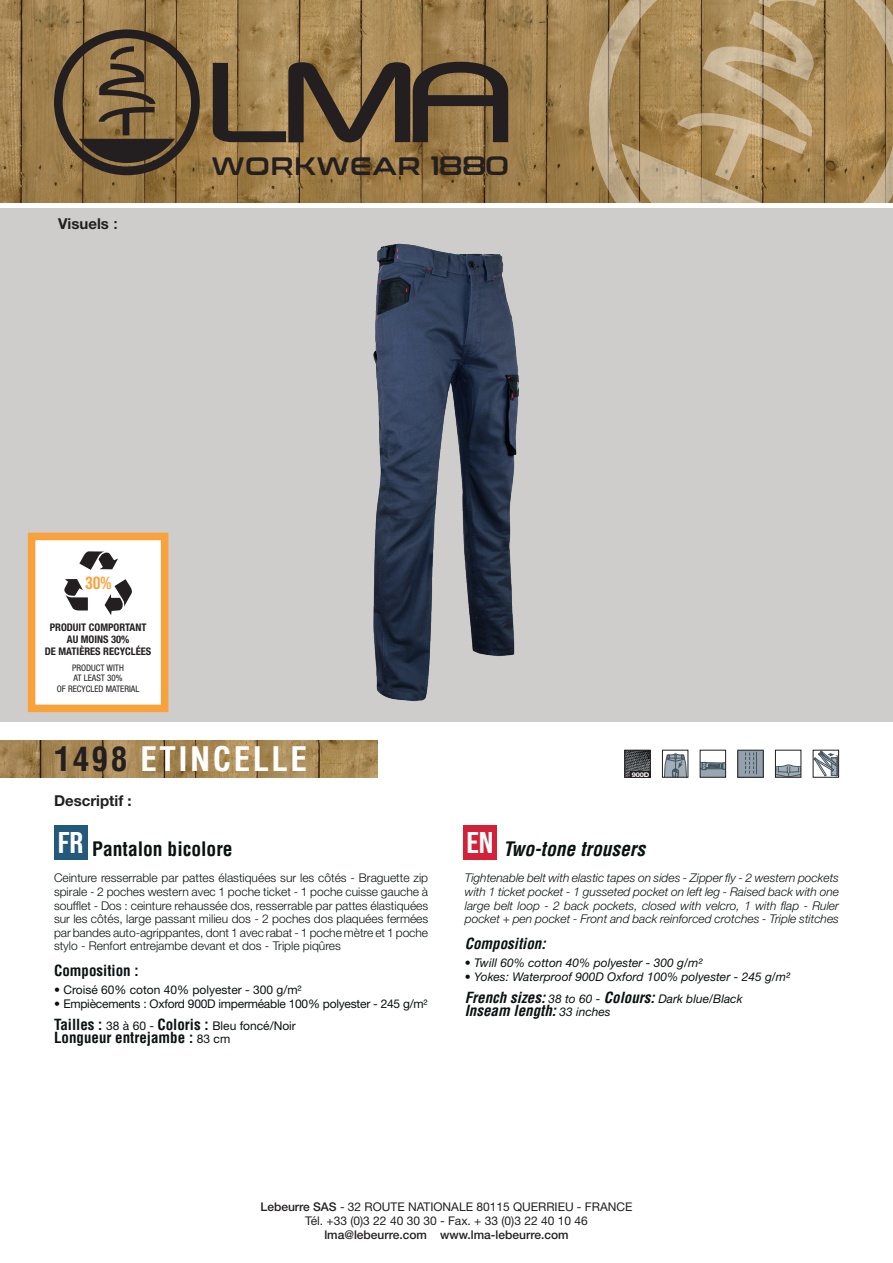
<style>
.page{position:relative;width:893px;height:1263px;background:#fff}
.page>*{position:absolute;margin:0;border:0;box-sizing:border-box;transform-origin:0 0}
.t1{font:700 condensed 33px "Helvetica";letter-spacing:.075em;color:#fff}
.t2{font:30px "Bebas Neue";color:#fff;scale:1.15 1}
.t3{font:25.05px "Conthrax Sb";letter-spacing:.04em;color:#231f20}
.t4{font:700 condensed 19.5px "Helvetica LT Std";color:#0a1111}
.t5{font:italic 700 condensed 19.5px "Helvetica LT Std";color:#0a1111}
.t6{font:700 17.55px "Bebas Neue Pro";color:#f9a33a;scale:1.11 1}
.t7{font:700 condensed 15px "Helvetica LT Std";color:#0a1111}
.t8{font:italic 700 condensed 15px "Helvetica LT Std";color:#0a1111}
.t9{font:700 15px "Helvetica Neue LT Std";color:#231f20}
.t10{font:300 12px/13.5px "Helvetica Neue LT Std";color:#0a1111;text-align:justify}
.t11{font:italic 300 12px/13.5px "Helvetica Neue LT Std";color:#0a1111;text-align:justify}
.t12{font:italic 12px/22px "Helvetica Neue LT Std";color:#0a1111}
.t13{font:12px/22px "Helvetica Neue LT Std";letter-spacing:-.02em;color:#0a1111}
.t14{font:12px/14.4px "Helvetica Neue LT Std";color:#231f20;text-align:center}
.t15{font:500 12px "Helvetica Neue LT Std";color:#231f20}
.t16{font:12px "Helvetica Neue LT Std";color:#0a1111}
.t17{font:700 condensed 10.5px/12px "Helvetica Neue LT Std";color:#231f20;text-align:center}
.t18{font:condensed 9px/10.5px "Helvetica Neue LT Std";color:#231f20;text-align:center}
.t19{font:700 6.3px "Helvetica Neue LT Std";color:#fff;scale:1.18 1}
.s1{font-family:"Arial"}
.s2{font-size:26.55px}
.s3{color:#231f20}
.s4{font-family:"Helvetica LT Std";font-weight:700;font-stretch:condensed;font-size:15px}
.s5{font-family:"Helvetica Neue LT Std";font-weight:400;font-stretch:normal;font-size:12px}
.s6{font-weight:500}
</style>
<div class="page">
<img style="left:626px;top:752px;width:23px;height:24px">
<div style="left:624px;top:750px;width:27px;height:28px;border:1px solid #231f20"></div>
<div style="left:630px;top:771px;width:20px;height:6px;background:#231f20"></div>
<svg style="left:664px;top:753px;width:22px;height:23px"></svg>
<div style="left:662px;top:750px;width:26px;height:28px;border:1px solid #231f20"></div>
<svg style="left:702px;top:761px;width:22px;height:15px"></svg>
<div style="left:700px;top:750px;width:26px;height:28px;border:1px solid #231f20"></div>
<svg style="left:739px;top:752px;width:23px;height:24px"></svg>
<div style="left:737px;top:750px;width:27px;height:28px;border:1px solid #231f20"></div>
<svg style="left:777px;top:764px;width:22px;height:12px"></svg>
<div style="left:775px;top:750px;width:26px;height:28px;border:1px solid #231f20"></div>
<svg style="left:815px;top:752px;width:22px;height:24px"></svg>
<div style="left:813px;top:750px;width:26px;height:28px;border:1px solid #231f20"></div>
<img style="left:0;top:740px;width:377px;height:38px">
<img style="left:0;top:0;width:566px;height:202px">
<svg style="left:54px;top:29px;width:146px;height:146px;background:#765f3c"></svg>
<svg style="left:213px;top:62px;width:295px;height:80px;background:#6d593c"></svg>
<svg style="left:566px;top:0;width:327px;height:209px;background:#ab8e60"></svg>
<svg style="left:621px;top:0;width:199px;height:209px;background:#b09466"></svg>
<div style="left:0;top:209px;width:893px;height:513px;background:#cfcdcc"></div>
<div style="left:54px;top:825px;width:33px;height:34px;background:#23597b"></div>
<div style="left:463px;top:825px;width:34px;height:34px;background:#d22138"></div>
<img style="left:373px;top:243px;width:146px;height:459px">
<div style="left:28px;top:533px;width:140px;height:179px;background:#fff;border:8px solid #f9a13a"></div>
<svg style="left:64px;top:579px;width:24px;height:31px"></svg>
<svg style="left:79px;top:551px;width:39px;height:19px"></svg>
<svg style="left:105px;top:579px;width:27px;height:36px"></svg>
<p class="t9" style="left:58px;top:214px;width:61px">Visuels <span class="s1">:</span></p>
<h3 class="t3" style="left:212px;top:147px;width:299px">WORKWEAR <span class="s2">1880</span></h3>
<h3 class="t6" style="left:85px;top:573px;width:25px">30%</h3>
<p class="t17" style="left:45px;top:621px;width:108px">PRODUIT COMPORTANT<br>AU MOINS 30%<br>DE MATIÈRES RECYCLÉES</p>
<p class="t18" style="left:57px;top:662px;width:84px">PRODUCT WITH<br>AT LEAST 30%<br>OF RECYCLED MATERIAL</p>
<h1 class="t1" style="left:54px;top:737px;width:255px"><span class="s3">1498</span> ETINCELLE</h1>
<p class="t19" style="left:632px;top:771px;width:16px">900D</p>
<p class="t9" style="left:54px;top:792px;width:79px">Descriptif :</p>
<h2 class="t2" style="left:58px;top:826px;width:24px">FR</h2>
<h2 class="t2" style="left:466px;top:826px;width:25px">EN</h2>
<h3 class="t4" style="left:92px;top:837px;width:142px">Pantalon bicolore</h3>
<p class="t10" style="left:54px;top:871px;width:376px">Ceinture resserrable par pattes élastiquées sur les côtés - Braguette zip spirale - 2 poches western avec 1 poche ticket - 1 poche cuisse gauche à soufflet - Dos : ceinture rehaussée dos, resserrable par pattes élastiquées sur les côtés, large passant milieu dos - 2 poches dos plaquées fermées par bandes auto-agrippantes, dont 1 avec rabat - 1 poche mètre et 1 poche stylo - Renfort entrejambe devant et dos - Triple piqûres</p>
<p class="t7" style="left:54px;top:961px;width:86px">Composition :</p>
<p class="t16" style="left:54px;top:982px;width:249px">• Croisé 60% coton 40% polyester - 300 g/m²</p>
<p class="t13" style="left:54px;top:992px;width:375px">• Empiècements : Oxford 900D imperméable 100% polyester - 245 g/m²<br><span class="s4">Tailles :</span> 38 à 60 - <span class="s4">Coloris :</span> Bleu foncé/Noir</p>
<p class="t7" style="left:54px;top:1028px;width:178px">Longueur entrejambe : <span class="s5">83 cm</span></p>
<h3 class="t5" style="left:503px;top:837px;width:144px">Two-tone trousers</h3>
<p class="t11" style="left:465px;top:871px;width:376px">Tightenable belt with elastic tapes on sides - Zipper fly - 2 western pockets with 1 ticket pocket - 1 gusseted pocket on left leg - Raised back with one large belt loop - 2 back pockets, closed with velcro, 1 with flap - Ruler pocket + pen pocket - Front and back reinforced crotches - Triple stitches</p>
<p class="t8" style="left:465px;top:934px;width:82px">Composition:</p>
<p class="t12" style="left:465px;top:951px;width:239px">• Twill 60% cotton 40% polyester - 300 g/m²</p>
<p class="t12" style="left:465px;top:965px;width:327px">• Yokes: Waterproof 900D Oxford 100% polyester - 245 g/m²<br><span class="s4">French sizes:</span> 38 to 60 - <span class="s4">Colours:</span> Dark blue/Black</p>
<p class="t8" style="left:465px;top:1001px;width:147px">Inseam length: <span class="s5">33 inches</span></p>
<p class="t14" style="left:260px;top:1199px;width:373px"><span class="s6">Lebeurre SAS</span> - 32 ROUTE NATIONALE 80115 QUERRIEU - FRANCE<br>Tél. +33 (0)3 22 40 30 30 - Fax. + 33 (0)3 22 40 10 46</p>
<p class="t15" style="left:324px;top:1228px;width:246px">lma@lebeurre.com www.lma-lebeurre.com</p>
</div>
